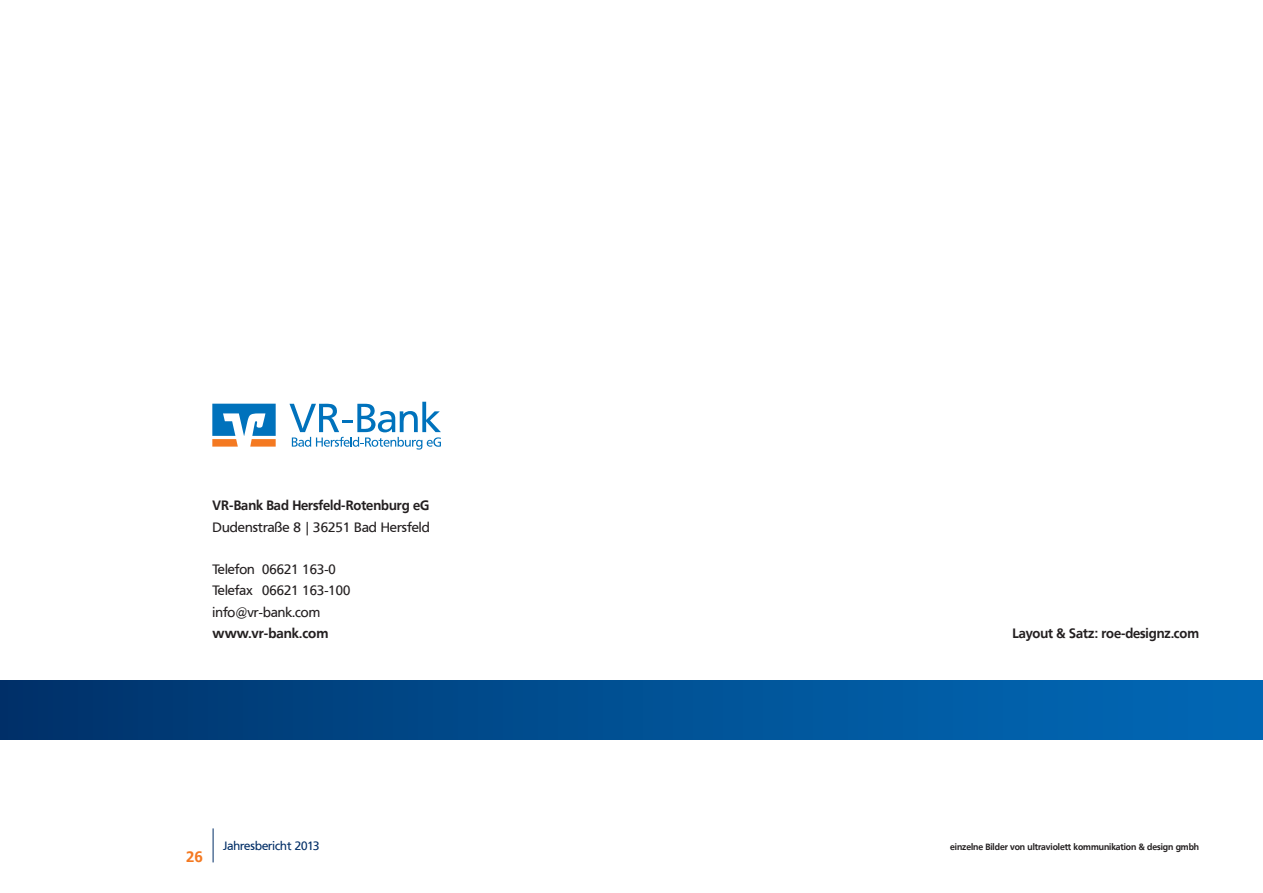
<style>
.page{position:relative;width:1263px;height:893px;background:#fff}
.page>*{position:absolute;margin:0;border:0;box-sizing:border-box;transform-origin:0 0}
.t1{font:700 15px "Frutiger VR";color:#f47921}
.t2{font:13.5px/21.3px "Frutiger VR";color:#231f20}
.t3{font:700 13.5px "Frutiger VR";letter-spacing:-.005em;color:#231f20}
.t4{font:12px "Frutiger VR";color:#002d66}
.t5{font:700 9px "Frutiger VR";letter-spacing:-.005em;color:#231f20}
</style>
<div class="page">
<div style="left:0;top:680px;width:1263px;height:60px;background:linear-gradient(to right,#00336b,#016bb9)"></div>
<svg style="left:212px;top:404px;width:64px;height:43px"></svg>
<svg style="left:289px;top:402px;width:152px;height:48px"></svg>
<hr style="left:213px;top:828px;width:1px;height:34px;background:#002d66">
<p class="t3" style="left:213px;top:497px;width:218px">VR-Bank Bad Hersfeld-Rotenburg eG</p>
<p class="t2" style="left:213px;top:516px;width:219px">Dudenstraße 8 | 36251 Bad Hersfeld</p>
<p class="t2" style="left:213px;top:559px;width:139px">Telefon 06621 163-0<br>Telefax 06621 163-100 info@vr-bank.com</p>
<p class="t3" style="left:213px;top:625px;width:117px">www.vr-bank.com</p>
<p class="t1" style="left:186px;top:847px;width:18px">26</p>
<p class="t4" style="left:223px;top:839px;width:98px">Jahresbericht 2013</p>
<p class="t3" style="left:1012px;top:625px;width:188px">Layout &amp; Satz: roe-designz.com</p>
<p class="t5" style="left:950px;top:842px;width:250px">einzelne Bilder von ultraviolett kommunikation &amp; design gmbh</p>
</div>
